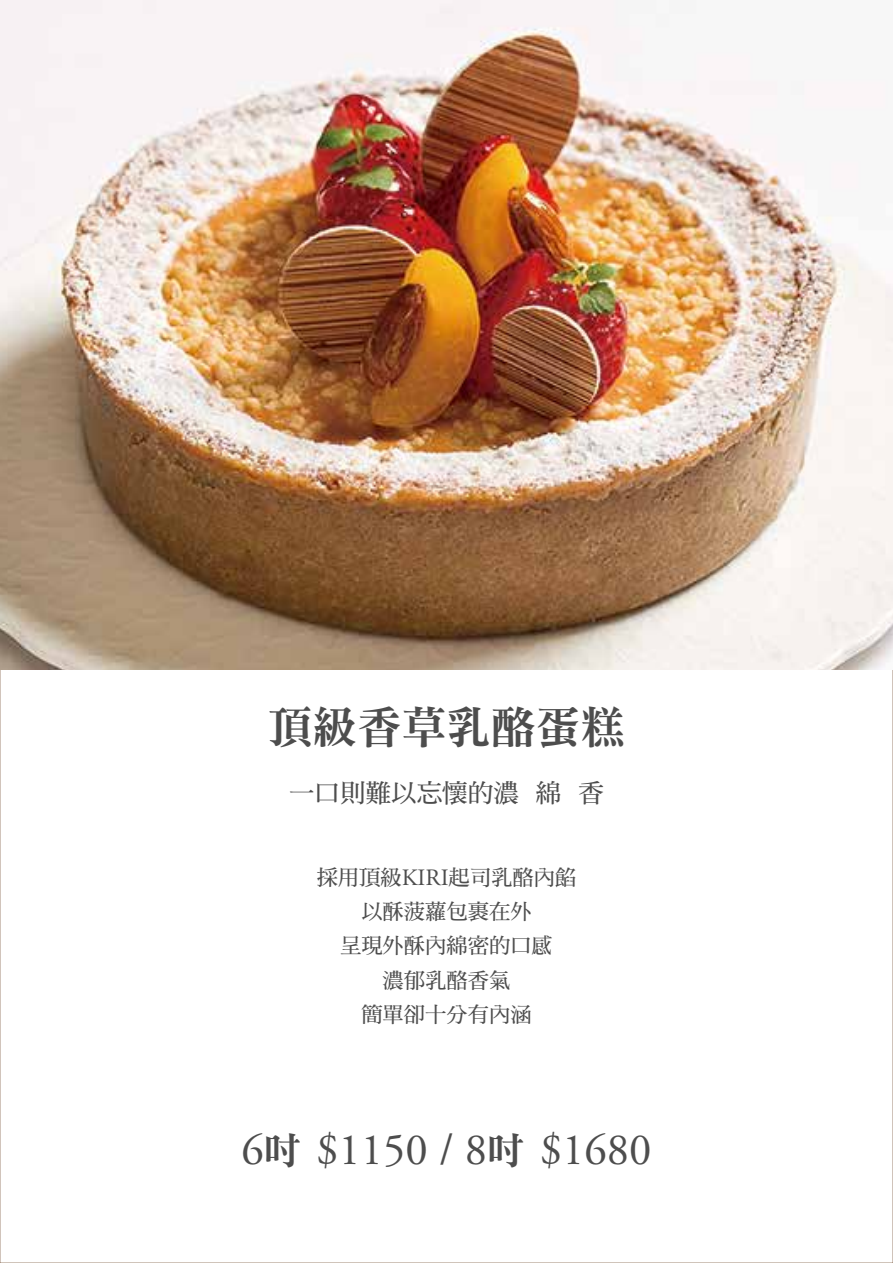
<style>
.page{position:relative;width:893px;height:1263px;background:#fff}
.page>*{position:absolute;margin:0;border:0;box-sizing:border-box;transform-origin:0 0}
.t1{font:44.7px "Adobe Garamond";color:#4d4d4d}
.t2{font:44.7px "DF Ming Std W9";color:#4d4d4d}
.t3{font:25.5px "DF Ming Std W7";color:#4d4d4d}
.t4{font:21.3px/34px "DF Ming Std W7";color:#4d4d4d;text-align:center}
.s1{font-family:"Adobe Garamond";font-size:23.4px}
.s2{font-family:"DF Ming Std W9";font-size:37.5px}
</style>
<div class="page">
<img style="left:0;top:0;width:893px;height:670px">
<h1 class="t2" style="left:268px;top:703px;width:359px">頂級香草乳酪蛋糕</h1>
<p class="t3" style="left:289px;top:779px;width:316px">一口則難以忘懷的濃 綿 香</p>
<p class="t4" style="left:317px;top:860px;width:261px">採用頂級<span class="s1">KIRI</span>起司乳酪內餡以酥菠蘿包裹在外<br>呈現外酥內綿密的口感<br>濃郁乳酪香氣<br>簡單卻十分有內涵</p>
<h1 class="t1" style="left:242px;top:1126px;width:411px">6<span class="s2">吋</span> $1150 / 8<span class="s2">吋</span> $1680</h1>
</div>
